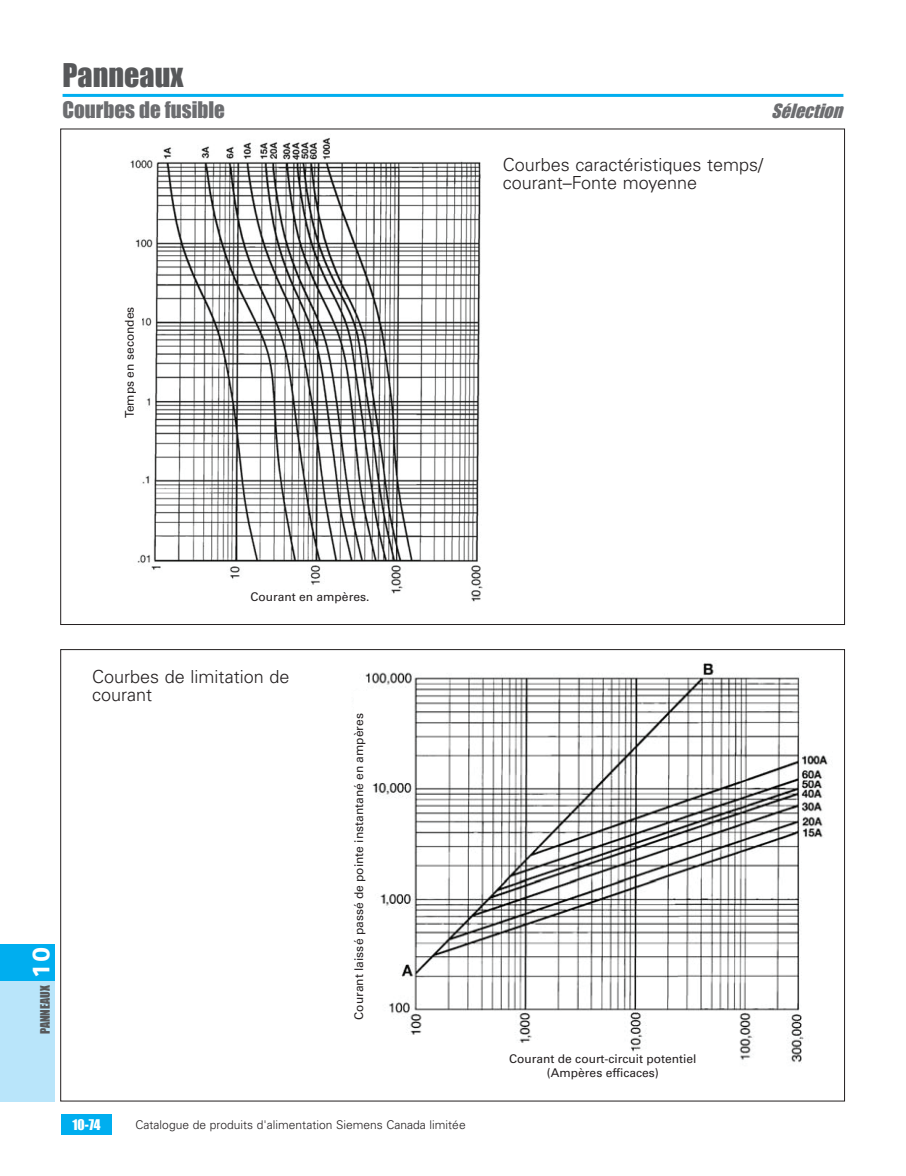
<style>
.page{position:relative;width:906px;height:1176px;background:#fff}
.page>*{position:absolute;margin:0;border:0;box-sizing:border-box;transform-origin:0 0}
.t1{font:30px "Impact";color:#57585a}
.t2{font:900 24px "Siemens Sans";color:#fff}
.t3{font:21px "Impact";color:#6c6d70}
.t4{font:300 18px/18px "Univers LT Std";color:#231f20}
.t5{font:italic 18px "Impact";color:#6c6d70}
.t6{font:13.5px "Impact";color:#fff}
.t7{font:12px/14.4px "Univers LT Std";color:#231f20;text-align:center}
.t8{font:300 12px "Univers LT Std";color:#231f20}
.t9{font:12px "Impact";color:#57585a}
</style>
<div class="page">
<div style="left:61px;top:1113px;width:51px;height:21px;background:#00aeef"></div>
<div style="left:0;top:980px;width:54px;height:121px;background:#b9e5fa"></div>
<div style="left:0;top:943px;width:54px;height:37px;background:#00aeef"></div>
<hr style="left:63px;top:94px;width:780px;height:3px;background:#00aeef">
<img style="left:130px;top:137px;width:353px;height:465px">
<img style="left:353px;top:663px;width:476px;height:400px">
<div style="left:125px;top:295px;width:16px;height:123px;background:#fff"></div>
<div style="left:250px;top:592px;width:123px;height:16px;background:#fff"></div>
<div style="left:354px;top:691px;width:16px;height:328px;background:#fff"></div>
<div style="left:484px;top:1053px;width:236px;height:32px;background:#fff"></div>
<h1 class="t1" style="left:63px;top:52px;width:122px">Panneaux</h1>
<h3 class="t3" style="left:63px;top:93px;width:164px">Courbes de fusible</h3>
<h3 class="t5" style="left:770px;top:97px;width:79px">Sélection</h3>
<p class="t7" style="left:122px;top:418px;width:113px;rotate:-90deg">Temps en secondes</p>
<h3 class="t4" style="left:502px;top:155px;width:262px">Courbes caractéristiques temps/ courant–Fonte moyenne</h3>
<h2 class="t2" style="left:27px;top:977px;width:32px;rotate:-90deg">10</h2>
<p class="t9" style="left:36px;top:1033px;width:50px;rotate:-90deg">PANNEAUX</p>
<p class="t7" style="left:250px;top:589px;width:120px">Courant en ampères.</p>
<h3 class="t4" style="left:92px;top:667px;width:198px">Courbes de limitation de courant</h3>
<p class="t7" style="left:351px;top:1019px;width:308px;rotate:-90deg">Courant laissé passé de pointe instantané en ampères</p>
<p class="t6" style="left:72px;top:1113px;width:30px">10-74</p>
<p class="t8" style="left:135px;top:1117px;width:331px">Catalogue de produits d'alimentation Siemens Canada limitée</p>
<p class="t7" style="left:509px;top:1051px;width:189px">Courant de court-circuit potentiel (Ampères efficaces)</p>
</div>
